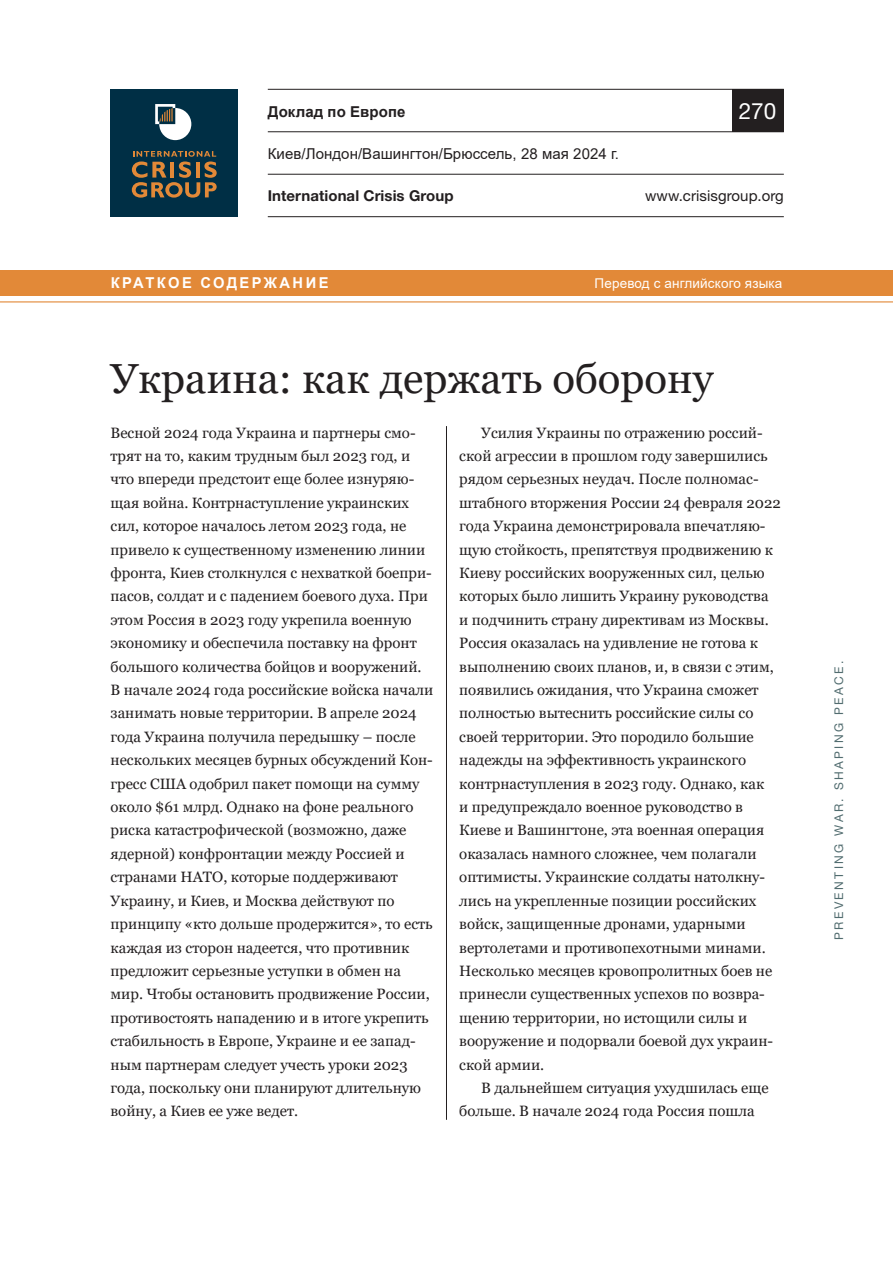
<style>
.page{position:relative;width:893px;height:1263px;background:#fff}
.page>*{position:absolute;margin:0;border:0;box-sizing:border-box;transform-origin:0 0}
.report_title{font:42px "Georgia";color:#231f20}
.report_number{font:22.5px "Helvetica Neue LT Pro";color:#fff}
.normal_-_no_indent{font:15px/23.4px "Georgia";color:#231f20}
.body_text{font:15px/23.4px "Georgia";color:#231f20}
.t1{font:15px "Arial";letter-spacing:.005em;color:#231f20}
.t2{font:700 15px "Helvetica Neue LT Pro";letter-spacing:.005em;color:#231f20}
.t3{font:15px "Helvetica Neue LT Pro";letter-spacing:.005em;color:#231f20}
.t4{font:700 15px "Arial";letter-spacing:.165em;color:#fff}
.t5{font:700 15px "Arial";letter-spacing:.005em;color:#231f20}
.t6{font:13.5px "Arial";letter-spacing:.01em;color:#fff}
.t7{font:12px "Helvetica Neue LT Pro";letter-spacing:.2em;color:#516c6f}
</style>
<div class="page">
<div style="left:0;top:270px;width:893px;height:26px;background:#e28938"></div>
<hr style="left:0;top:301px;width:893px;height:1px;background:#e28938">
<hr style="left:446px;top:426px;width:1px;height:693px;background:#231f20">
<div style="left:733px;top:89px;width:51px;height:43px;background:#231f20"></div>
<div style="left:111px;top:89px;width:127px;height:128px;background:#002f45"></div>
<svg style="left:132px;top:151px;width:85px;height:47px"></svg>
<svg style="left:155px;top:104px;width:36px;height:36px"></svg>
<hr style="left:268px;top:89px;width:516px;height:1px;background:#231f20">
<hr style="left:268px;top:216px;width:516px;height:1px;background:#231f20">
<hr style="left:268px;top:174px;width:516px;height:1px;background:#231f20">
<hr style="left:268px;top:131px;width:516px;height:1px;background:#231f20">
<p class="report_number" style="left:739px;top:97px;width:39px">270</p>
<p class="t5" style="left:268px;top:101px;width:139px">Доклад по Европе</p>
<p class="t1" style="left:268px;top:144px;width:353px">Киев/Лондон/Вашингтон/Брюссель, 28 мая 2024 г.</p>
<p class="t2" style="left:268px;top:187px;width:187px">International Crisis Group</p>
<p class="t3" style="left:645px;top:187px;width:140px">www.crisisgroup.org</p>
<p class="t4" style="left:111px;top:272px;width:219px">КРАТКОЕ СОДЕРЖАНИЕ</p>
<p class="t6" style="left:595px;top:274px;width:189px">Перевод с английского языка</p>
<p class="report_title" style="left:111px;top:353px;width:604px">Украина: как держать оборону</p>
<p class="normal_-_no_indent" style="left:111px;top:421px;width:324px">Весной 2024 года Украина и партнеры смо&shy;трят на то, каким трудным был 2023 год, и что впереди предстоит еще более изнуряю&shy;щая война. Контрнаступление украинских сил, которое началось летом 2023 года, не привело к существенному изменению линии фронта, Киев столкнулся с нехваткой боепри&shy;пасов, солдат и с падением боевого духа. При этом Россия в 2023 году укрепила военную экономику и обеспечила поставку на фронт большого количества бойцов и вооружений.<br>В начале 2024 года российские войска начали занимать новые территории. В апреле 2024 года Украина получила передышку – после нескольких месяцев бурных обсуждений Кон&shy;гресс США одобрил пакет помощи на сумму около $61 млрд. Однако на фоне реального риска катастрофической (возможно, даже ядерной) конфронтации между Россией и странами НАТО, которые поддерживают Украину, и Киев, и Москва действуют по принципу «кто дольше продержится», то есть каждая из сторон надеется, что противник предложит серьезные уступки в обмен на мир. Чтобы остановить продвижение России, противостоять нападению и в итоге укрепить стабильность в Европе, Украине и ее запад&shy;ным партнерам следует учесть уроки 2023 года, поскольку они планируют длительную войну, а Киев ее уже ведет.</p>
<p class="body_text" style="left:459px;top:421px;width:323px;text-indent:22px">Усилия Украины по отражению россий&shy;ской агрессии в прошлом году завершились рядом серьезных неудач. После полномас&shy;штабного вторжения России 24 февраля 2022 года Украина демонстрировала впечатляю&shy;щую стойкость, препятствуя продвижению к Киеву российских вооруженных сил, целью которых было лишить Украину руководства и подчинить страну директивам из Москвы.<br>Россия оказалась на удивление не готова к выполнению своих планов, и, в связи с этим, появились ожидания, что Украина сможет полностью вытеснить российские силы со своей территории. Это породило большие надежды на эффективность украинского контрнаступления в 2023 году. Однако, как<br>и предупреждало военное руководство в Киеве и Вашингтоне, эта военная операция оказалась намного сложнее, чем полагали оптимисты. Украинские солдаты натолкну&shy;лись на укрепленные позиции российских войск, защищенные дронами, ударными вертолетами и противопехотными минами.<br>Несколько месяцев кровопролитных боев не принесли существенных успехов по возвра&shy;щению территории, но истощили силы и вооружение и подорвали боевой дух украин&shy;ской армии.</p>
<p class="body_text" style="left:459px;top:1076px;width:311px;text-indent:22px">В дальнейшем ситуация ухудшилась еще больше. В начале 2024 года Россия пошла</p>
<p class="t7" style="left:831px;top:940px;width:281px;rotate:-90deg">PREVENTING WAR. SHAPING PEACE.</p>
</div>
